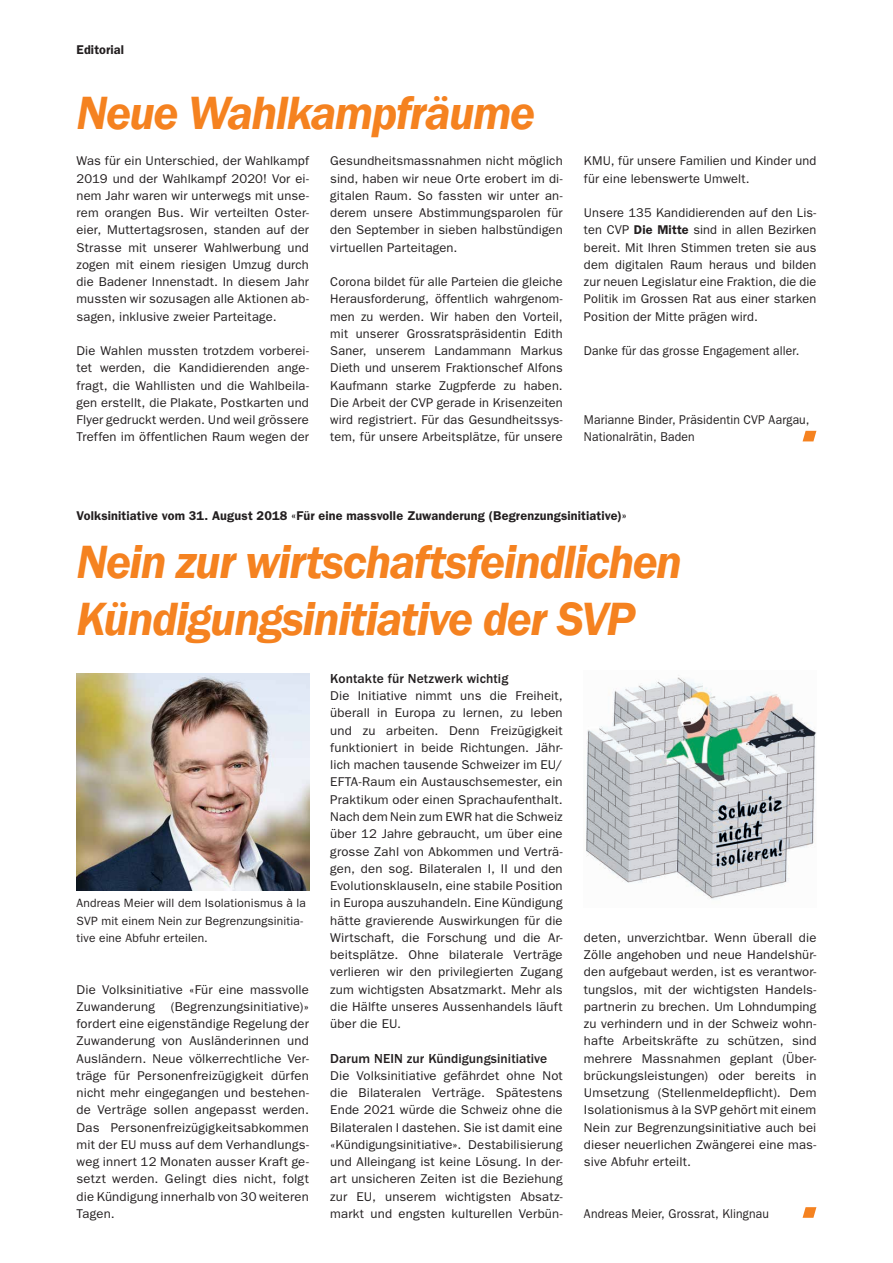
<style>
.page{position:relative;width:893px;height:1263px;background:#fff}
.page>*{position:absolute;margin:0;border:0;box-sizing:border-box;transform-origin:0 0}
.t1{font:italic 600 48px/57.6px "Franklin Gothic";letter-spacing:-.03em;color:#f58220}
.t2{font:500 13.5px "Franklin Gothic LT";letter-spacing:.005em;color:#231f20}
.t3{font:12.75px/17.2px "Franklin Gothic LT";letter-spacing:.01em;color:#231f20;text-align:justify}
.t4{font:12.75px/17.2px "Franklin Gothic LT";letter-spacing:.01em;color:#231f20;scale:.95 1}
.t5{font:600 12.75px "Franklin Gothic LT";letter-spacing:.01em;color:#231f20}
.t6{font:12px/17.2px "Franklin Gothic LT";letter-spacing:.01em;color:#231f20}
.s1{font-weight:600}
</style>
<div class="page">
<svg style="left:803px;top:431px;width:13px;height:10px"></svg>
<svg style="left:803px;top:1207px;width:13px;height:11px"></svg>
<img style="left:77px;top:673px;width:232px;height:217px">
<img style="left:586px;top:675px;width:230px;height:225px">
<p class="t5" style="left:77px;top:42px;width:49px">Editorial</p>
<h1 class="t1" style="left:77px;top:84px;width:460px">Neue Wahlkampfräume</h1>
<p class="t3" style="left:77px;top:153px;width:234px">Was für ein Unterschied, der Wahlkampf 2019 und der Wahlkampf 2020! Vor ei&shy;nem Jahr waren wir unterwegs mit unse&shy;rem orangen Bus. Wir verteilten Oster&shy;eier, Muttertagsrosen, standen auf der Strasse mit unserer Wahlwerbung und zogen mit einem riesigen Umzug durch die Badener Innenstadt. In diesem Jahr mussten wir sozusagen alle Aktionen ab&shy;sagen, inklusive zweier Parteitage.</p>
<p class="t3" style="left:77px;top:342px;width:234px">Die Wahlen mussten trotzdem vorberei&shy;tet werden, die Kandidierenden ange&shy;fragt, die Wahllisten und die Wahlbeila&shy;gen erstellt, die Plakate, Postkarten und Flyer gedruckt werden. Und weil grössere Treffen im öffentlichen Raum wegen der</p>
<p class="t3" style="left:330px;top:153px;width:234px">Gesundheitsmassnahmen nicht möglich sind, haben wir neue Orte erobert im di&shy;gitalen Raum. So fassten wir unter an&shy;derem unsere Abstimmungsparolen für den September in sieben halbstündigen virtuellen Parteitagen.</p>
<p class="t3" style="left:330px;top:273px;width:234px">Corona bildet für alle Parteien die gleiche Herausforderung, öffentlich wahrgenom&shy;men zu werden. Wir haben den Vorteil, mit unserer Grossratspräsidentin Edith Saner, unserem Landammann Markus Dieth und unserem Fraktionschef Alfons Kaufmann starke Zugpferde zu haben.<br>Die Arbeit der CVP gerade in Krisenzeiten wird registriert. Für das Gesundheitssys&shy;tem, für unsere Arbeitsplätze, für unsere</p>
<p class="t3" style="left:584px;top:153px;width:234px">KMU, für unsere Familien und Kinder und für eine lebenswerte Umwelt.</p>
<p class="t3" style="left:584px;top:204px;width:234px">Unsere 135 Kandidierenden auf den Lis&shy;ten CVP <span class="s1">Die Mitte</span> sind in allen Bezirken bereit. Mit Ihren Stimmen treten sie aus dem digitalen Raum heraus und bilden zur neuen Legislatur eine Fraktion, die die Politik im Grossen Rat aus einer starken Position der Mitte prägen wird.</p>
<p class="t4" style="left:584px;top:342px;width:228px">Danke für das grosse Engagement aller.</p>
<p class="t4" style="left:584px;top:411px;width:239px">Marianne Binder, Präsidentin CVP Aargau,<br>Nationalrätin, Baden</p>
<p class="t5" style="left:77px;top:508px;width:552px">Volksinitiative vom 31. August 2018 «Für eine massvolle Zuwanderung (Begrenzungsinitiative)»</p>
<h1 class="t1" style="left:77px;top:533px;width:607px">Nein zur wirtschaftsfeindlichen<br>Kündigungsinitiative der SVP</h1>
<p class="t6" style="left:77px;top:895px;width:231px">Andreas Meier will dem Isolationismus à la<br>SVP mit einem Nein zur Begrenzungsinitia&shy;tive eine Abfuhr erteilen.</p>
<p class="t3" style="left:77px;top:981px;width:234px">Die Volksinitiative «Für eine massvolle Zuwanderung (Begrenzungsinitiative)» fordert eine eigenständige Regelung der Zuwanderung von Ausländerinnen und Ausländern. Neue völkerrechtliche Ver&shy;träge für Personenfreizügigkeit dürfen nicht mehr eingegangen und bestehen&shy;de Verträge sollen angepasst werden.<br>Das Personenfreizügigkeitsabkommen mit der EU muss auf dem Verhandlungs&shy;weg innert 12 Monaten ausser Kraft ge&shy;setzt werden. Gelingt dies nicht, folgt die Kündigung innerhalb von 30 weiteren Tagen.</p>
<p class="t2" style="left:330px;top:671px;width:180px">Kontakte für Netzwerk wichtig</p>
<p class="t3" style="left:330px;top:687px;width:234px">Die Initiative nimmt uns die Freiheit, überall in Europa zu lernen, zu leben und zu arbeiten. Denn Freizügigkeit funktioniert in beide Richtungen. Jähr&shy;lich machen tausende Schweizer im EU/ EFTA-Raum ein Austauschsemester, ein Praktikum oder einen Sprachaufenthalt.<br>Nach dem Nein zum EWR hat die Schweiz über 12 Jahre gebraucht, um über eine grosse Zahl von Abkommen und Verträ&shy;gen, den sog. Bilateralen I, II und den Evolutionsklauseln, eine stabile Position in Europa auszuhandeln. Eine Kündigung hätte gravierende Auswirkungen für die Wirtschaft, die Forschung und die Ar&shy;beitsplätze. Ohne bilaterale Verträge verlieren wir den privilegierten Zugang zum wichtigsten Absatzmarkt. Mehr als die Hälfte unseres Aussenhandels läuft über die EU.</p>
<p class="t2" style="left:330px;top:1050px;width:219px">Darum NEIN zur Kündigungsinitiative</p>
<p class="t3" style="left:330px;top:1067px;width:234px">Die Volksinitiative gefährdet ohne Not die Bilateralen Verträge. Spätestens Ende 2021 würde die Schweiz ohne die Bilateralen I dastehen. Sie ist damit eine «Kündigungsinitiative». Destabilisierung und Alleingang ist keine Lösung. In der&shy;art unsicheren Zeiten ist die Beziehung zur EU, unserem wichtigsten Absatz&shy;markt und engsten kulturellen Verbün-</p>
<p class="t3" style="left:584px;top:929px;width:234px">deten, unverzichtbar. Wenn überall die Zölle angehoben und neue Handelshür&shy;den aufgebaut werden, ist es verantwor&shy;tungslos, mit der wichtigsten Handels&shy;partnerin zu brechen. Um Lohndumping zu verhindern und in der Schweiz wohn&shy;hafte Arbeitskräfte zu schützen, sind mehrere Massnahmen geplant (Über&shy;brückungsleistungen) oder bereits in Umsetzung (Stellenmeldepflicht). Dem Isolationismus à la SVP gehört mit einem Nein zur Begrenzungsinitiative auch bei dieser neuerlichen Zwängerei eine mas&shy;sive Abfuhr erteilt.</p>
<p class="t4" style="left:584px;top:1205px;width:196px">Andreas Meier, Grossrat, Klingnau</p>
</div>
